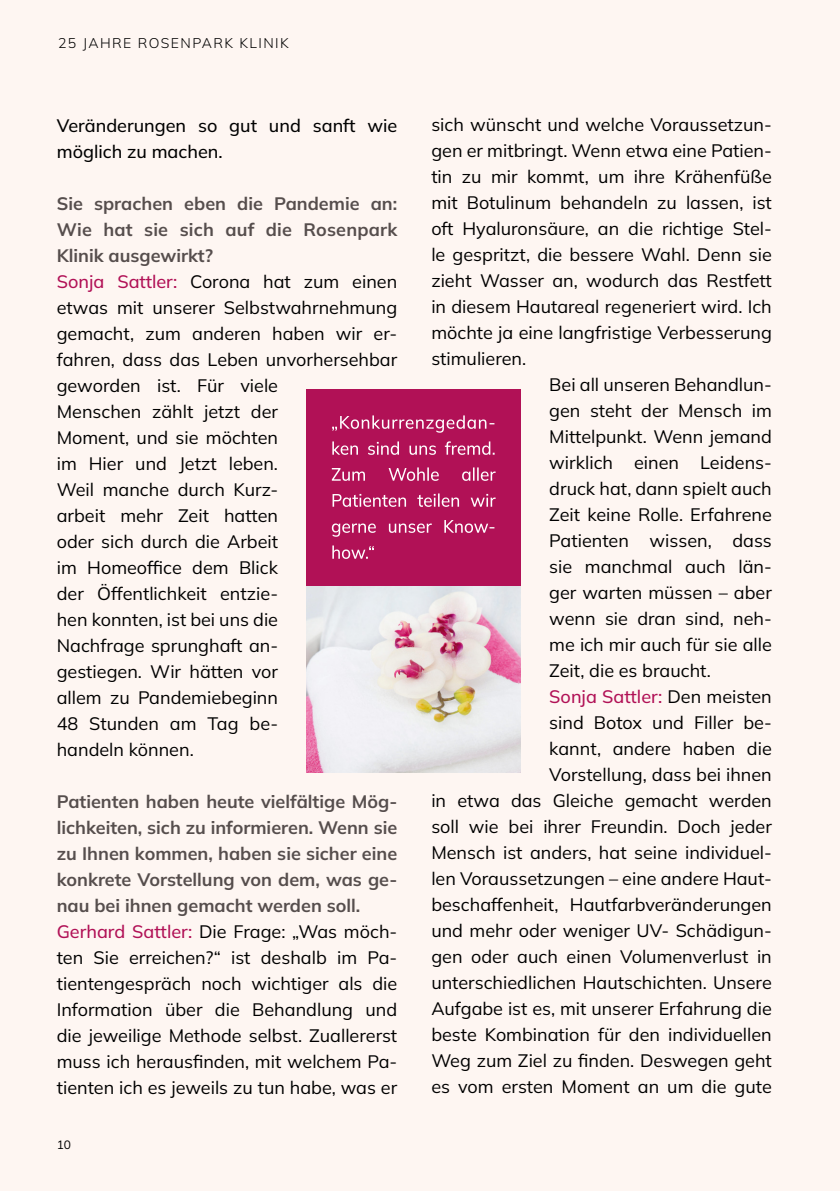
<style>
.page{position:relative;width:840px;height:1191px;background:#fff}
.page>*{position:absolute;margin:0;border:0;box-sizing:border-box;transform-origin:0 0}
.t1{font:18px/26px "Mulish";color:#000}
.t2{font:500 18px/26px "Mulish";color:#000}
.t3{font:500 18px "Mulish";color:#b11156}
.t4{font:300 14px "Mulish";letter-spacing:.1em;color:#000}
.t5{font:12px "Mulish";color:#000}
.s1{font-weight:700;color:#564e4d}
.s2{font-weight:500;color:#b11156}
.s3{font-weight:400;color:#000}
</style>
<div class="page">
<div style="left:0;top:0;width:839px;height:1191px;background:#fef6f2"></div>
<img style="left:306px;top:585px;width:214px;height:187px">
<div style="left:306px;top:389px;width:214px;height:196px;background:#b11156"></div>
<svg style="left:332px;top:545px;width:42px;height:14px"></svg>
<svg style="left:331px;top:520px;width:163px;height:17px"></svg>
<svg style="left:332px;top:493px;width:163px;height:14px"></svg>
<svg style="left:331px;top:467px;width:164px;height:14px"></svg>
<svg style="left:332px;top:441px;width:162px;height:14px"></svg>
<svg style="left:332px;top:415px;width:162px;height:18px"></svg>
<p class="t4" style="left:58px;top:34px;width:232px">25 JAHRE ROSENPARK KLINIK</p>
<p class="t2" style="left:57px;top:112px;width:342px">Veränderungen so gut und sanft wie möglich zu machen.</p>
<p class="t1" style="left:57px;top:190px;width:342px"><span class="s1">Sie sprachen eben die Pandemie an:<br>Wie hat sie sich auf die Rosenpark<br>Klinik ausgewirkt?<br></span><span class="s2">Sonja Sattler:</span> Corona hat zum einen etwas mit unserer Selbstwahrnehmung gemacht, zum anderen haben wir er&shy;fahren, dass das Leben unvorhersehbar geworden ist. Für viele<br>Menschen zählt jetzt der<br>Moment, und sie möchten<br>im Hier und Jetzt leben.<br>Weil manche durch Kurz-<br>arbeit mehr Zeit hatten<br>oder sich durch die Arbeit<br>im Homeoffice dem Blick<br>der Öffentlichkeit entzie-<br>hen konnten, ist bei uns die<br>Nachfrage sprunghaft an-<br>gestiegen. Wir hätten vor<br>allem zu Pandemiebeginn<br>48 Stunden am Tag be-<br>handeln können.</p>
<p class="t1" style="left:57px;top:787px;width:342px"><span class="s1">Patienten haben heute vielfältige Mög&shy;lichkeiten, sich zu informieren. Wenn sie zu Ihnen kommen, haben sie sicher eine konkrete Vorstellung von dem, was ge&shy;nau bei ihnen gemacht werden soll.<br></span><span class="s2">Gerhard Sattler:</span> Die Frage: „Was möch&shy;ten Sie erreichen?“ ist deshalb im Pa&shy;tientengespräch noch wichtiger als die Information über die Behandlung und die jeweilige Methode selbst. Zuallererst muss ich herausfinden, mit welchem Pa&shy;tienten ich es jeweils zu tun habe, was er</p>
<p class="t5" style="left:57px;top:1136px;width:16px">10</p>
<p class="t1" style="left:431px;top:111px;width:342px">sich wünscht und welche Voraussetzun-</p>
<p class="t1" style="left:431px;top:137px;width:342px">gen er mitbringt. Wenn etwa eine Patien-</p>
<p class="t1" style="left:431px;top:163px;width:342px">tin zu mir kommt, um ihre Krähenfüße</p>
<p class="t1" style="left:431px;top:189px;width:342px">mit Botulinum behandeln zu lassen, ist</p>
<p class="t1" style="left:431px;top:215px;width:342px">oft Hyaluronsäure, an die richtige Stel-</p>
<p class="t1" style="left:431px;top:241px;width:342px">le gespritzt, die bessere Wahl. Denn sie</p>
<p class="t1" style="left:431px;top:267px;width:342px">zieht Wasser an, wodurch das Restfett</p>
<p class="t1" style="left:431px;top:293px;width:342px">in diesem Hautareal regeneriert wird. Ich</p>
<p class="t1" style="left:431px;top:319px;width:342px">möchte ja eine langfristige Verbesserung</p>
<p class="t1" style="left:431px;top:345px;width:96px">stimulieren.</p>
<p class="t1" style="left:549px;top:371px;width:224px">Bei all unseren Behandlun-</p>
<p class="t1" style="left:549px;top:397px;width:224px">gen steht der Mensch im</p>
<p class="t1" style="left:549px;top:423px;width:224px">Mittelpunkt. Wenn jemand</p>
<p class="t1" style="left:549px;top:449px;width:224px">wirklich einen Leidens-</p>
<p class="t1" style="left:549px;top:475px;width:224px">druck hat, dann spielt auch</p>
<p class="t1" style="left:549px;top:501px;width:224px">Zeit keine Rolle. Erfahrene</p>
<p class="t1" style="left:549px;top:527px;width:224px">Patienten wissen, dass</p>
<p class="t1" style="left:549px;top:553px;width:224px">sie manchmal auch län-</p>
<p class="t1" style="left:549px;top:579px;width:224px">ger warten müssen – aber</p>
<p class="t1" style="left:549px;top:605px;width:224px">wenn sie dran sind, neh-</p>
<p class="t1" style="left:549px;top:631px;width:224px">me ich mir auch für sie alle</p>
<p class="t1" style="left:549px;top:657px;width:163px">Zeit, die es braucht.</p>
<p class="t3" style="left:549px;top:684px;width:224px">Sonja Sattler: <span class="s3">Den meisten</span></p>
<p class="t1" style="left:549px;top:709px;width:224px">sind Botox und Filler be-</p>
<p class="t1" style="left:549px;top:735px;width:224px">kannt, andere haben die</p>
<p class="t1" style="left:549px;top:761px;width:224px">Vorstellung, dass bei ihnen</p>
<p class="t1" style="left:431px;top:787px;width:342px">in etwa das Gleiche gemacht werden</p>
<p class="t1" style="left:431px;top:813px;width:342px">soll wie bei ihrer Freundin. Doch jeder</p>
<p class="t1" style="left:431px;top:839px;width:342px">Mensch ist anders, hat seine individuel-</p>
<p class="t1" style="left:431px;top:865px;width:342px">len Voraussetzungen – eine andere Haut-</p>
<p class="t1" style="left:431px;top:891px;width:342px">beschaffenheit, Hautfarbveränderungen</p>
<p class="t1" style="left:431px;top:917px;width:342px">und mehr oder weniger UV- Schädigun-</p>
<p class="t1" style="left:431px;top:943px;width:342px">gen oder auch einen Volumenverlust in</p>
<p class="t1" style="left:431px;top:969px;width:342px">unterschiedlichen Hautschichten. Unsere</p>
<p class="t1" style="left:431px;top:995px;width:342px">Aufgabe ist es, mit unserer Erfahrung die</p>
<p class="t1" style="left:431px;top:1021px;width:342px">beste Kombination für den individuellen</p>
<p class="t1" style="left:431px;top:1047px;width:342px">Weg zum Ziel zu finden. Deswegen geht</p>
<p class="t1" style="left:431px;top:1073px;width:342px">es vom ersten Moment an um die gute</p>
</div>
